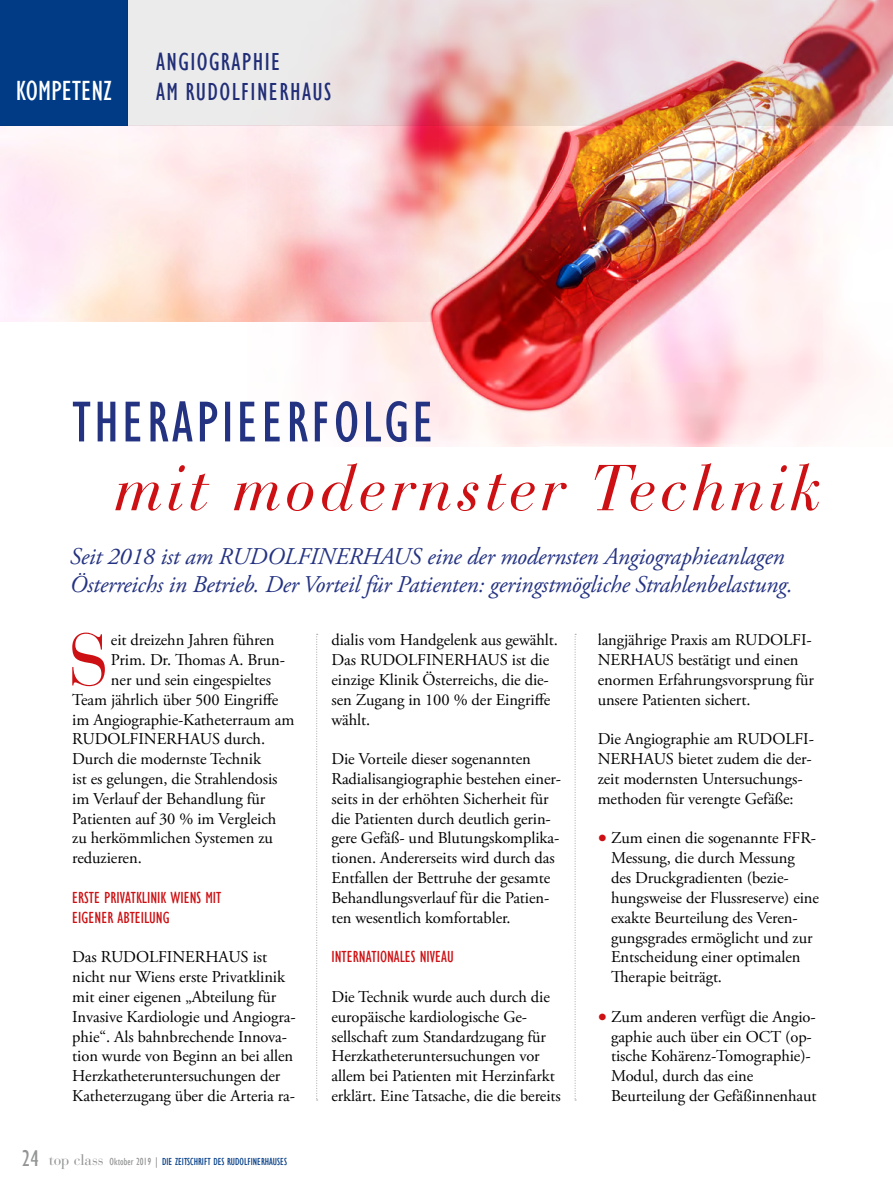
<style>
.page{position:relative;width:893px;height:1191px;background:#fff}
.page>*{position:absolute;margin:0;border:0;box-sizing:border-box;transform-origin:0 0}
.t1{font:72.75px "Bauer Bodoni";color:#cd1013}
.t2{font:italic 64.35px "Bauer Bodoni";letter-spacing:.055em;color:#cd1013}
.t3{font:59.4px "Gill Sans Condensed";letter-spacing:.055em;color:#243282}
.t4{font:28.5px "Gill Sans Condensed";color:#fff}
.t5{font:25.35px/30.5px "Gill Sans Condensed";letter-spacing:.055em;color:#243282}
.t6{font:italic 24px/28.8px "Adobe Garamond Pro";letter-spacing:-.01em;color:#243282}
.t7{font:16.5px/19.8px "Adobe Garamond Pro";letter-spacing:-.005em;color:#000}
.t8{font:16.5px/19.8px "Gill Sans Condensed";color:#cd1013}
.t9{font:10.5px "Gill Sans Condensed";color:#013b85}
.s1{font-size:23.4px;color:#939494}
.s2{font-family:"Bauer Bodoni";font-size:15px;color:#939494}
.s3{color:#939494}
.s4{font-size:24px;color:#cd1013}
</style>
<div class="page">
<img style="left:247px;top:126px;width:627px;height:321px">
<div style="left:0;top:0;width:128px;height:126px;background:#013b85"></div>
<svg style="left:574px;top:634px;width:2px;height:466px"></svg>
<svg style="left:316px;top:634px;width:2px;height:466px"></svg>
<img style="left:0;top:126px;width:694px;height:195px">
<svg style="left:128px;top:0;width:765px;height:126px;background:#e3c5c3"></svg>
<h3 class="t4" style="left:16px;top:75px;width:97px">KOMPETENZ</h3>
<h3 class="t5" style="left:156px;top:47px;width:176px">ANGIOGRAPHIE<br>AM RUDOLFINERHAUS</h3>
<h3 class="t3" style="left:72px;top:389px;width:363px">THERAPIEERFOLGE</h3>
<h2 class="t2" style="left:114px;top:449px;width:708px">mit modernster Technik</h2>
<h3 class="t6" style="left:70px;top:542px;width:724px">Seit 2018 ist am RUDOLFINERHAUS eine der modernsten Angiographieanlagen<br>Österreichs in Betrieb. Der Vorteil für Patienten: geringstmögliche Strahlenbelastung.</h3>
<h1 class="t1" style="left:68px;top:616px;width:42px">S</h1>
<p class="t7" style="left:111px;top:631px;width:165px">eit dreizehn Jahren führen</p>
<p class="t7" style="left:111px;top:650px;width:176px">Prim. Dr. Thomas A. Brun-</p>
<p class="t7" style="left:111px;top:670px;width:162px">ner und sein eingespieltes</p>
<p class="t7" style="left:72px;top:690px;width:208px">Team jährlich über 500 Eingriffe</p>
<p class="t7" style="left:72px;top:710px;width:224px">im Angiographie-Katheterraum am</p>
<p class="t7" style="left:72px;top:730px;width:194px">RUDOLFINERHAUS durch.</p>
<p class="t7" style="left:72px;top:749px;width:190px">Durch die modernste Technik</p>
<p class="t7" style="left:72px;top:769px;width:207px">ist es gelungen, die Strahlendosis</p>
<p class="t7" style="left:72px;top:789px;width:194px">im Verlauf der Behandlung für</p>
<p class="t7" style="left:72px;top:809px;width:206px">Patienten auf 30 % im Vergleich</p>
<p class="t7" style="left:72px;top:829px;width:202px">zu herkömmlichen Systemen zu</p>
<p class="t7" style="left:72px;top:848px;width:71px">reduzieren.</p>
<p class="t8" style="left:72px;top:888px;width:151px">ERSTE PRIVATKLINIK WIENS MIT<br>EIGENER ABTEILUNG</p>
<p class="t7" style="left:72px;top:947px;width:225px">Das RUDOLFINERHAUS ist nicht nur Wiens erste Privatklinik mit einer eigenen „Abteilung für Invasive Kardiologie und Angiogra&shy;phie“. Als bahnbrechende Innova&shy;tion wurde von Beginn an bei allen Herzkatheteruntersuchungen der Katheterzugang über die Arteria ra-</p>
<p class="t9" style="left:22px;top:1156px;width:267px"><span class="s1">24</span> <span class="s2">top class</span> <span class="s3">Oktober 2019 |</span> DIE ZEITSCHRIFT DES RUDOLFINERHAUSES</p>
<p class="t7" style="left:331px;top:631px;width:228px">dialis vom Handgelenk aus gewählt.<br>Das RUDOLFINERHAUS ist die einzige Klinik Österreichs, die die&shy;sen Zugang in 100 % der Eingriffe wählt.</p>
<p class="t7" style="left:331px;top:749px;width:231px">Die Vorteile dieser sogenannten Radialisangiographie bestehen einer&shy;seits in der erhöhten Sicherheit für die Patienten durch deutlich gerin&shy;gere Gefäß- und Blutungskomplika&shy;tionen. Andererseits wird durch das Entfallen der Bettruhe der gesamte Behandlungsverlauf für die Patien&shy;ten wesentlich komfortabler.</p>
<p class="t8" style="left:331px;top:947px;width:124px">INTERNATIONALES NIVEAU</p>
<p class="t7" style="left:331px;top:987px;width:231px">Die Technik wurde auch durch die europäische kardiologische Ge&shy;sellschaft zum Standardzugang für Herzkatheteruntersuchungen vor allem bei Patienten mit Herzinfarkt erklärt. Eine Tatsache, die die bereits</p>
<p class="t7" style="left:598px;top:631px;width:218px">langjährige Praxis am RUDOLFI-<br>NERHAUS bestätigt und einen enormen Erfahrungsvorsprung für unsere Patienten sichert.</p>
<p class="t7" style="left:598px;top:730px;width:218px">Die Angiographie am RUDOLFI-<br>NERHAUS bietet zudem die der&shy;zeit modernsten Untersuchungs&shy;methoden für verengte Gefäße:</p>
<p class="t7" style="left:611px;top:829px;width:209px;text-indent:-13px"><span class="s4">•</span> Zum einen die sogenannte FFR-<br>Messung, die durch Messung<br>des Druckgradienten (bezie&shy;hungsweise der Flussreserve) eine exakte Beurteilung des Veren&shy;gungsgrades ermöglicht und zur<br>Entscheidung einer optimalen<br>Therapie beiträgt.</p>
<p class="t7" style="left:611px;top:1007px;width:207px;text-indent:-13px"><span class="s4">•</span> Zum anderen verfügt die Angio&shy;gaphie auch über ein OCT (op&shy;tische Kohärenz-Tomographie)-<br>Modul, durch das eine<br>Beurteilung der Gefäßinnenhaut</p>
</div>
